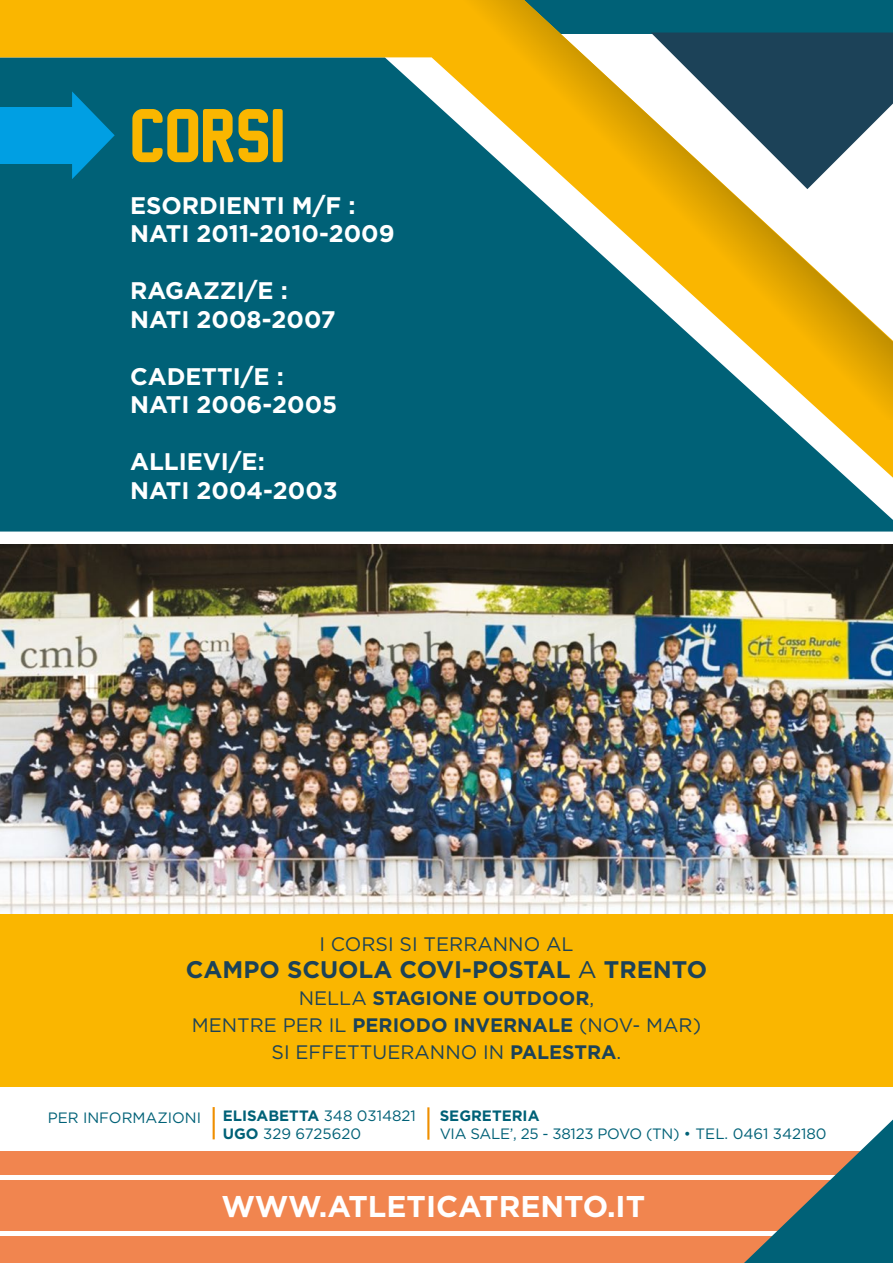
<style>
.page{position:relative;width:893px;height:1263px;background:#fff}
.page>*{position:absolute;margin:0;border:0;box-sizing:border-box;transform-origin:0 0}
.t1{font:69.3px "New Athletic M54";color:#fab600}
.t2{font:700 30px "Gotham";color:#fff}
.t3{font:700 24px/28.5px "Gotham";color:#fff}
.t4{font:700 24px "Gotham";color:#1c4258}
.t5{font:19.5px/27px "Gotham";color:#1c4258;text-align:center}
.t6{font:15px/18px "Gotham";color:#006177}
.t7{font:15px "Gotham";letter-spacing:-.02em;color:#006177}
.t8{font:700 15px "Gotham";color:#006177}
.s1{font-weight:400}
.s2{font-weight:700}
</style>
<div class="page">
<div style="left:0;top:478px;width:893px;height:53px;background:#006177"></div>
<div style="left:0;top:1151px;width:893px;height:112px;background:#f1854f"></div>
<hr style="left:0;top:1176px;width:893px;height:4px;background:#fff">
<hr style="left:0;top:1231px;width:893px;height:4px;background:#fff">
<svg style="left:744px;top:1119px;width:149px;height:144px"></svg>
<svg style="left:0;top:0;width:893px;height:478px;background:#226f6e"></svg>
<img style="left:461px;top:0;width:432px;height:420px">
<img style="left:0;top:544px;width:893px;height:370px">
<div style="left:0;top:914px;width:893px;height:173px;background:#fab600"></div>
<svg style="left:651px;top:33px;width:242px;height:156px"></svg>
<hr style="left:213px;top:1107px;width:2px;height:32px;background:#ef8f00">
<hr style="left:427px;top:1107px;width:2px;height:33px;background:#ef8f00">
<h1 class="t1" style="left:130px;top:98px;width:156px">CORSI</h1>
<p class="t3" style="left:130px;top:191px;width:266px">ESORDIENTI M/F :<br>NATI 2011-2010-2009</p>
<p class="t3" style="left:130px;top:276px;width:207px">RAGAZZI/E :<br>NATI 2008-2007</p>
<p class="t3" style="left:130px;top:362px;width:209px">CADETTI/E :<br>NATI 2006-2005</p>
<p class="t3" style="left:130px;top:447px;width:209px">ALLIEVI/E:<br>NATI 2004-2003</p>
<p class="t5" style="left:319px;top:930px;width:256px">I CORSI SI TERRANNO AL</p>
<p class="t4" style="left:186px;top:954px;width:523px">CAMPO SCUOLA COVI-POSTAL <span class="s1">A</span> TRENTO</p>
<p class="t5" style="left:192px;top:984px;width:511px">NELLA <span class="s2">STAGIONE OUTDOOR</span>,<br>MENTRE PER IL <span class="s2">PERIODO INVERNALE</span> (NOV- MAR)<br>SI EFFETTUERANNO IN <span class="s2">PALESTRA</span>.</p>
<p class="t6" style="left:48px;top:1109px;width:155px">PER INFORMAZIONI</p>
<p class="t8" style="left:440px;top:1105px;width:101px">SEGRETERIA</p>
<p class="t7" style="left:440px;top:1123px;width:388px">VIA SALE’, 25 - 38123 POVO (TN) • TEL. 0461 342180</p>
<p class="t6" style="left:223px;top:1106px;width:195px"><span class="s2">ELISABETTA</span> 348 0314821<br><span class="s2">UGO</span> 329 6725620</p>
<p class="t2" style="left:221px;top:1187px;width:425px">WWW.ATLETICATRENTO.IT</p>
</div>
